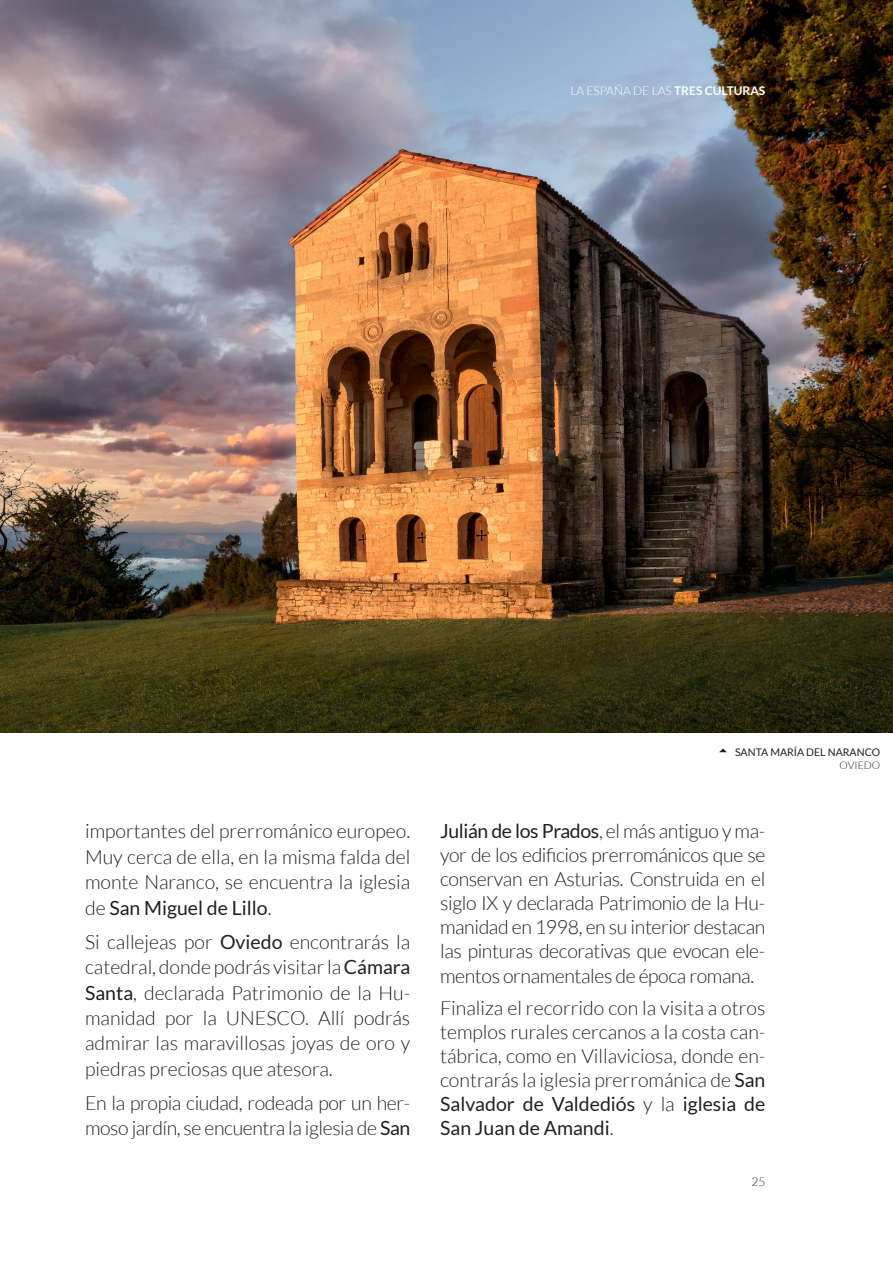
<style>
.page{position:relative;width:893px;height:1263px;background:#fff}
.page>*{position:absolute;margin:0;border:0;box-sizing:border-box;transform-origin:0 0}
.Body{font:300 19.5px/24px "Lato";color:#231f20;text-align:justify}
.Body-2{font:300 19.5px/25.5px "Lato";letter-spacing:-.02em;color:#231f20}
.t1{font:300 12px "Lato";color:#fff}
.t2{font:300 12px "Lato";color:#353534}
.t3{font:10.5px "Lato";color:#231f20}
.SUBPIE_ARRIBA{font:300 10.5px "Lato";color:#231f20}
.s1{font-weight:700}
.s2{font-weight:400}
</style>
<div class="page">
<img style="left:0;top:0;width:893px;height:733px">
<p class="t1" style="left:570px;top:84px;width:197px">LA ESPAÑA DE LAS <span class="s1">TRES CULTURAS</span></p>
<p class="Body" style="left:85px;top:818px;width:327px;line-height:25.5px">importantes del prerrománico europeo.<br>Muy cerca de ella, en la misma falda del monte Naranco, se encuentra la iglesia de <span class="s2">San Miguel de Lillo</span>.</p>
<p class="Body" style="left:85px;top:929px;width:327px;line-height:25.5px">Si callejeas por <span class="s2">Oviedo</span> encontrarás la catedral, donde podrás visitar la <span class="s2">Cámara Santa</span>, declarada Patrimonio de la Hu&shy;manidad por la UNESCO. Allí podrás admirar las maravillosas joyas de oro y piedras preciosas que atesora.</p>
<p class="Body-2" style="left:85px;top:1090px;width:327px">En la propia ciudad, rodeada por un her&shy;moso jardín, se encuentra la iglesia de <span class="s2">San</span></p>
<p class="t3" style="left:735px;top:747px;width:147px">SANTA MARÍA DEL NARANCO</p>
<p class="SUBPIE_ARRIBA" style="left:840px;top:759px;width:42px">OVIEDO</p>
<p class="Body" style="left:440px;top:819px;width:327px"><span class="s2">Julián de los Prados</span>, el más antiguo y ma&shy;yor de los edificios prerrománicos que se conservan en Asturias. Construida en el siglo IX y declarada Patrimonio de la Hu&shy;manidad en 1998, en su interior destacan las pinturas decorativas que evocan ele&shy;mentos ornamentales de época romana.</p>
<p class="Body" style="left:440px;top:996px;width:327px">Finaliza el recorrido con la visita a otros templos rurales cercanos a la costa can&shy;tábrica, como en Villaviciosa, donde en&shy;contrarás la iglesia prerrománica de <span class="s2">San Salvador de Valdediós</span> y la <span class="s2">iglesia de San Juan de Amandi</span>.</p>
<p class="t2" style="left:751px;top:1175px;width:15px">25</p>
</div>
